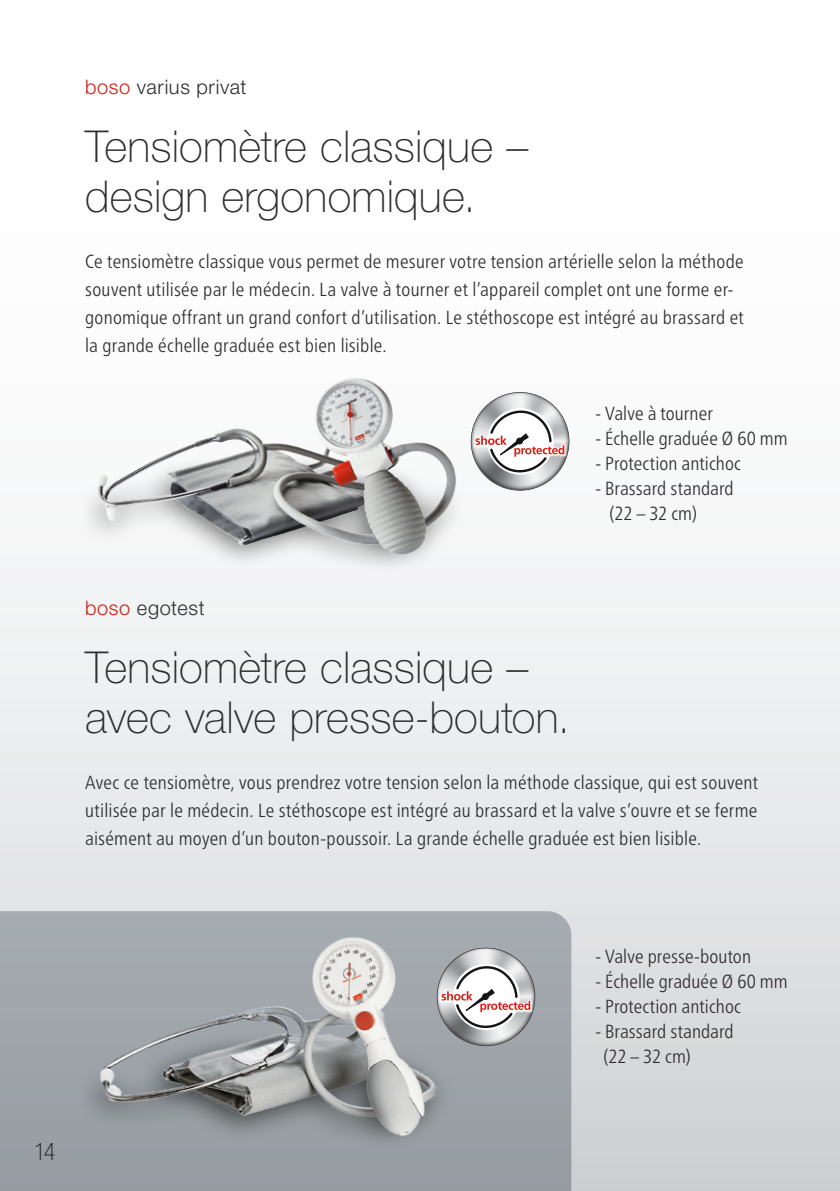
<style>
.page{position:relative;width:840px;height:1191px;background:#fff}
.page>*{position:absolute;margin:0;border:0;box-sizing:border-box;transform-origin:0 0}
.t1{font:100 44px "Helvetica Neue LT Pro";letter-spacing:.005em;color:#2d2c2e}
.t2{font:100 condensed 24px "Helvetica Neue LT Pro";color:#212021}
.t3{font:300 20px "Helvetica Neue LT Pro";letter-spacing:.03em;color:#2d2c2e}
.t4{font:300 condensed 19px/28px "Frutiger Neue LT Pro";letter-spacing:.015em;color:#2d2c2e}
.s1{color:#d91c15}
</style>
<div class="page">
<div style="left:0;top:0;width:839px;height:1191px;background:linear-gradient(to bottom,#fff,#d4d7da)"></div>
<div style="left:0;top:911px;width:571px;height:280px;background:#9ea4a8"></div>
<img style="left:54px;top:929px;width:418px;height:262px">
<div style="left:78px;top:453px;width:387px;height:121px;background:#f4f5f6"></div>
<img style="left:89px;top:366px;width:375px;height:199px">
<img style="left:458px;top:419px;width:12px;height:43px">
<img style="left:569px;top:428px;width:12px;height:46px">
<svg style="left:470px;top:392px;width:99px;height:98px"></svg>
<img style="left:424px;top:974px;width:12px;height:43px">
<img style="left:535px;top:984px;width:12px;height:45px">
<svg style="left:436px;top:947px;width:99px;height:99px"></svg>
<p class="t3" style="left:85px;top:74px;width:163px"><span class="s1">boso</span> varius privat</p>
<p class="t1" style="left:85px;top:121px;width:444px">Tensiomètre classique –</p>
<p class="t1" style="left:85px;top:171px;width:392px">design ergonomique.</p>
<p class="t4" style="left:85px;top:247px;width:660px">Ce tensiomètre classique vous permet de mesurer votre tension artérielle selon la méthode souvent utilisée par le médecin. La valve à tourner et l’appareil complet ont une forme er&shy;gonomique offrant un grand confort d’utilisation. Le stéthoscope est intégré au brassard et la grande échelle graduée est bien lisible.</p>
<p class="t4" style="left:595px;top:399px;width:119px">- Valve à tourner</p>
<p class="t4" style="left:595px;top:424px;width:194px">- Échelle graduée Ø 60 mm</p>
<p class="t4" style="left:595px;top:449px;width:147px">- Protection antichoc</p>
<p class="t4" style="left:609px;top:475px;width:126px;line-height:25px;text-indent:-14px">- Brassard standard (22 – 32 cm)</p>
<p class="t3" style="left:85px;top:595px;width:121px"><span class="s1">boso</span> egotest</p>
<p class="t1" style="left:85px;top:642px;width:444px">Tensiomètre classique –</p>
<p class="t1" style="left:85px;top:692px;width:486px">avec valve presse-bouton.</p>
<p class="t4" style="left:85px;top:768px;width:674px;text-align:justify">Avec ce tensiomètre, vous prendrez votre tension selon la méthode classique, qui est souvent utilisée par le médecin. Le stéthoscope est intégré au brassard et la valve s’ouvre et se ferme aisément au moyen d’un bouton-poussoir. La grande échelle graduée est bien lisible.</p>
<p class="t2" style="left:34px;top:1138px;width:23px">14</p>
<p class="t4" style="left:595px;top:942px;width:157px">- Valve presse-bouton</p>
<p class="t4" style="left:595px;top:967px;width:194px">- Échelle graduée Ø 60 mm</p>
<p class="t4" style="left:595px;top:992px;width:147px">- Protection antichoc</p>
<p class="t4" style="left:603px;top:1018px;width:132px;line-height:25px;text-indent:-8px">- Brassard standard (22 – 32 cm)</p>
</div>
